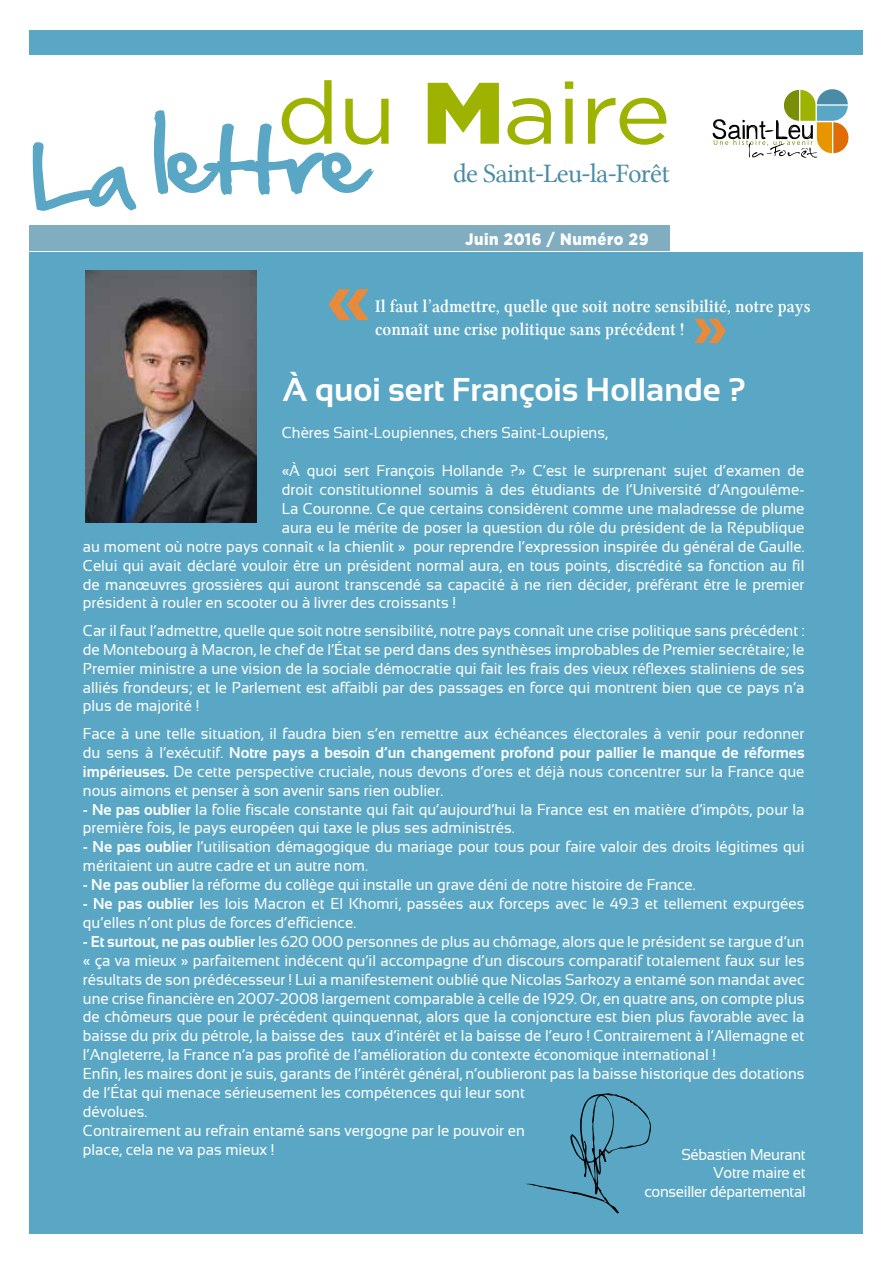
<style>
.page{position:relative;width:893px;height:1263px;background:#fff}
.page>*{position:absolute;margin:0;border:0;box-sizing:border-box;transform-origin:0 0}
.t1{font:87px "Gotham";letter-spacing:-.02em;color:#9eb200;scale:1.1 1}
.t2{font:75px "Hand Of Sean";color:#5aa7c5}
.t3{font:700 33px "Sansation";color:#fff}
.t4{font:27px "Lin Libertine";letter-spacing:-.03em;color:#4a8ca6}
.t5{font:18px/23.4px "Lin Libertine Z";color:#fff;scale:.94 1}
.t6{font:900 16.5px "Gotham";letter-spacing:.04em;color:#fff;scale:.9 1}
.t7{font:15.75px/18.9px "Sansation";color:#fff;scale:.95 1}
.t8{font:15.75px/18.9px "Sansation";letter-spacing:-.02em;color:#fff;text-align:right;scale:.95 1}
.s1{font-weight:900}
.s2{font-weight:700}
</style>
<div class="page">
<div style="left:30px;top:252px;width:833px;height:981px;background:#5aa7c5"></div>
<div style="left:30px;top:225px;width:640px;height:26px;background:#80aec0"></div>
<div style="left:30px;top:30px;width:833px;height:25px;background:#5aa7c5"></div>
<svg style="left:713px;top:89px;width:135px;height:69px"></svg>
<img style="left:85px;top:270px;width:171px;height:252px">
<svg style="left:328px;top:289px;width:41px;height:31px"></svg>
<svg style="left:694px;top:319px;width:32px;height:24px"></svg>
<svg style="left:525px;top:1093px;width:126px;height:120px"></svg>
<h1 class="t1" style="left:276px;top:57px;width:360px">du <span class="s1">M</span>aire</h1>
<h2 class="t2" style="left:33px;top:94px;width:333px">La lettre</h2>
<h3 class="t4" style="left:453px;top:158px;width:218px">de Saint-Leu-la-Forêt</h3>
<p class="t6" style="left:465px;top:228px;width:205px">Juin 2016 / Numéro 29</p>
<p class="t5" style="left:375px;top:295px;width:465px">Il faut l’admettre, quelle que soit notre sensibilité, notre pays connaît une crise politique sans précédent !</p>
<h3 class="t3" style="left:283px;top:371px;width:465px">à quoi sert François Hollande ?</h3>
<p class="t7" style="left:282px;top:423px;width:345px">Chères Saint-Loupiennes, chers Saint-Loupiens,</p>
<p class="t7" style="left:282px;top:461px;width:552px">«à quoi sert François Hollande ?» C’est le surprenant sujet d’examen de</p>
<p class="t7" style="left:282px;top:480px;width:552px">droit constitutionnel soumis à des étudiants de l’Université d’Angoulême-</p>
<p class="t7" style="left:282px;top:499px;width:552px">La Couronne. Ce que certains considèrent comme une maladresse de plume</p>
<p class="t7" style="left:282px;top:518px;width:552px">aura eu le mérite de poser la question du rôle du président de la République</p>
<p class="t7" style="left:83px;top:537px;width:761px">au moment où notre pays connaît « la chienlit » pour reprendre l’expression inspirée du général de Gaulle.</p>
<p class="t7" style="left:83px;top:556px;width:761px">Celui qui avait déclaré vouloir être un président normal aura, en tous points, discrédité sa fonction au fil</p>
<p class="t7" style="left:83px;top:575px;width:761px">de manœuvres grossières qui auront transcendé sa capacité à ne rien décider, préférant être le premier</p>
<p class="t7" style="left:83px;top:593px;width:394px">président à rouler en scooter ou à livrer des croissants !</p>
<p class="t7" style="left:83px;top:621px;width:761px;text-align:justify">Car il faut l’admettre, quelle que soit notre sensibilité, notre pays connaît une crise politique sans précédent : de Montebourg à Macron, le chef de l’état se perd dans des synthèses improbables de Premier secrétaire; le Premier ministre a une vision de la sociale démocratie qui fait les frais des vieux réflexes staliniens de ses alliés frondeurs; et le Parlement est affaibli par des passages en force qui montrent bien que ce pays n’a plus de majorité !</p>
<p class="t7" style="left:83px;top:724px;width:761px;text-align:justify">Face à une telle situation, il faudra bien s’en remettre aux échéances électorales à venir pour redonner du sens à l’exécutif. <span class="s2">Notre pays a besoin d’un changement profond pour pallier le manque de réformes impérieuses.</span> De cette perspective cruciale, nous devons d’ores et déjà nous concentrer sur la France que nous aimons et penser à son avenir sans rien oublier.</p>
<p class="t7" style="left:83px;top:799px;width:761px"><span class="s2">- Ne pas oublier</span> la folie fiscale constante qui fait qu’aujourd’hui la France est en matière d’impôts, pour la première fois, le pays européen qui taxe le plus ses administrés.</p>
<p class="t7" style="left:83px;top:837px;width:761px"><span class="s2">- Ne pas oublier</span> l’utilisation démagogique du mariage pour tous pour faire valoir des droits légitimes qui méritaient un autre cadre et un autre nom.</p>
<p class="t7" style="left:83px;top:875px;width:646px"><span class="s2">- Ne pas oublier</span> la réforme du collège qui installe un grave déni de notre histoire de France.</p>
<p class="t7" style="left:83px;top:894px;width:761px"><span class="s2">- Ne pas oublier</span> les lois Macron et El Khomri, passées aux forceps avec le 49.3 et tellement expurgées qu’elles n’ont plus de forces d’efficience.</p>
<p class="t7" style="left:83px;top:932px;width:761px"><span class="s2">- Et surtout, ne pas oublier</span> les 620 000 personnes de plus au chômage, alors que le président se targue d’un « ça va mieux » parfaitement indécent qu’il accompagne d’un discours comparatif totalement faux sur les résultats de son prédécesseur ! Lui a manifestement oublié que Nicolas Sarkozy a entamé son mandat avec une crise financière en 2007-2008 largement comparable à celle de 1929. Or, en quatre ans, on compte plus de chômeurs que pour le précédent quinquennat, alors que la conjoncture est bien plus favorable avec la baisse du prix du pétrole, la baisse des taux d’intérêt et la baisse de l’euro ! Contrairement à l’Allemagne et l’Angleterre, la France n’a pas profité de l’amélioration du contexte économique international !<br>Enfin, les maires dont je suis, garants de l’intérêt général, n’oublieront pas la baisse historique des dotations de l’état qui menace sérieusement les compétences qui leur sont<br>dévolues.<br>Contrairement au refrain entamé sans vergogne par le pouvoir en<br>place, cela ne va pas mieux !</p>
<p class="t8" style="left:644px;top:1145px;width:171px">Sébastien Meurant<br>Votre maire et<br>conseiller départemental</p>
</div>
